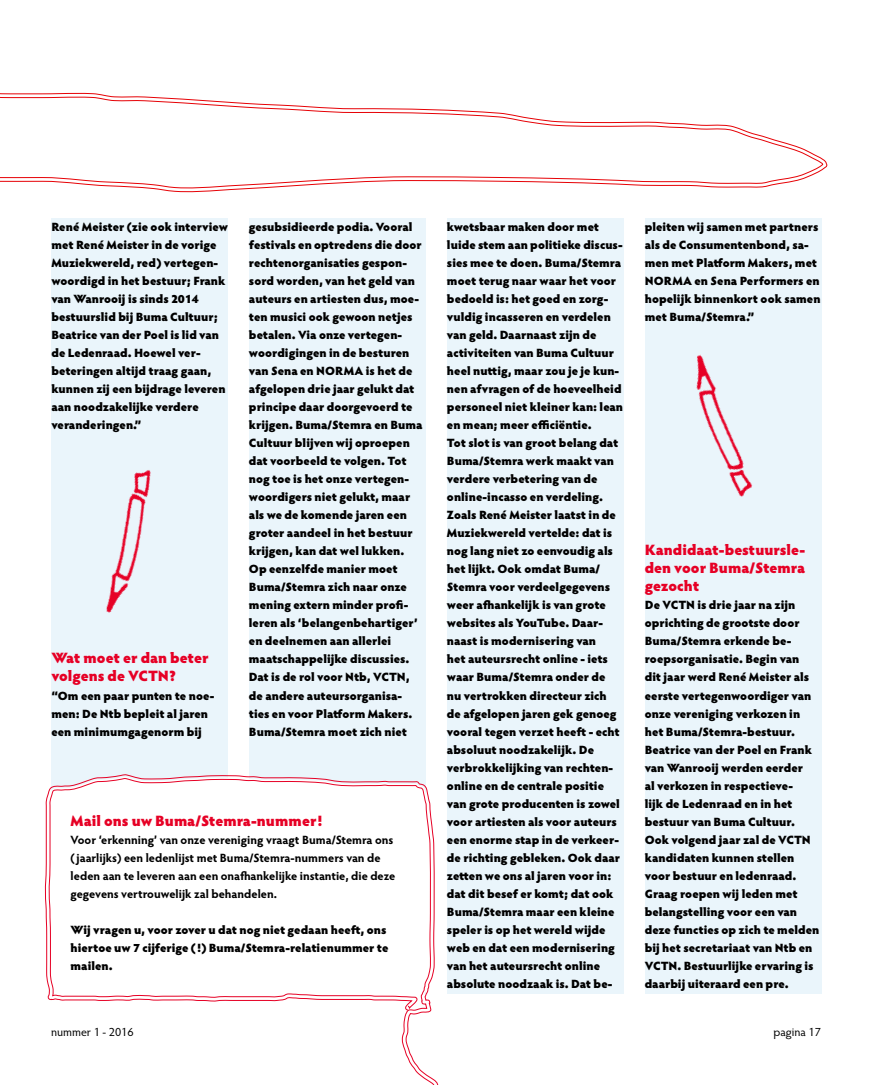
<style>
.page{position:relative;width:872px;height:1085px;background:#fff}
.page>*{position:absolute;margin:0;border:0;box-sizing:border-box;transform-origin:0 0}
.t1{font:900 15px/18px "Hypatia Sans Pro";color:#e60025}
.t2{font:900 12px/18px "Hypatia Sans Pro";color:#000}
.t3{font:700 12px/18px "Hypatia Sans Pro";color:#000}
.t4{font:12px "Hypatia Sans Pro";color:#000}
</style>
<div class="page">
<div style="left:51px;top:218px;width:177px;height:774px;background:#eaf5fb"></div>
<div style="left:447px;top:218px;width:176px;height:775px;background:#eaf5fb"></div>
<div style="left:249px;top:218px;width:177px;height:775px;background:#eaf5fb"></div>
<div style="left:645px;top:218px;width:176px;height:775px;background:#eaf5fb"></div>
<img style="left:106px;top:470px;width:45px;height:143px">
<img style="left:696px;top:354px;width:57px;height:143px">
<svg style="left:44px;top:774px;width:394px;height:310px"></svg>
<div style="left:48px;top:777px;width:388px;height:307px;background:#fff"></div>
<svg style="left:0;top:92px;width:823px;height:140px"></svg>
<p class="t2" style="left:51px;top:217px;width:178px">René Meister (zie ook interview met René Meister in de vorige<br>Muziekwereld, red) vertegen&shy;woordigd in het bestuur; Frank van Wanrooij is sinds 2014 bestuurslid bij Buma Cultuur;<br>Beatrice van der Poel is lid van de Ledenraad. Hoewel ver&shy;beteringen altijd traag gaan, kunnen zij een bijdrage leveren aan noodzakelijke verdere veranderingen.”</p>
<p class="t2" style="left:249px;top:217px;width:175px">gesubsidieerde podia. Vooral festivals en optredens die door rechtenorganisaties gespon&shy;sord worden, van het geld van auteurs en artiesten dus, moe&shy;ten musici ook gewoon netjes betalen. Via onze vertegen&shy;woordigingen in de besturen van Sena en NORMA is het de afgelopen drie jaar gelukt dat principe daar doorgevoerd te krijgen. Buma/Stemra en Buma<br>Cultuur blijven wij oproepen dat voorbeeld te volgen. Tot nog toe is het onze vertegen&shy;woordigers niet gelukt, maar als we de komende jaren een groter aandeel in het bestuur krijgen, kan dat wel lukken.<br>Op eenzelfde manier moet<br>Buma/Stemra zich naar onze mening extern minder profi&shy;leren als ‘belangenbehartiger’ en deelnemen aan allerlei maatschappelijke discussies.<br>Dat is de rol voor Ntb, VCTN, de andere auteursorganisa&shy;ties en voor Platform Makers.<br>Buma/Stemra moet zich niet</p>
<p class="t2" style="left:645px;top:217px;width:177px">pleiten wij samen met partners als de Consumentenbond, sa&shy;men met Platform Makers, met<br>NORMA en Sena Performers en hopelijk binnenkort ook samen met Buma/Stemra.”</p>
<p class="t2" style="left:447px;top:217px;width:178px">kwetsbaar maken door met luide stem aan politieke discus&shy;sies mee te doen. Buma/Stemra moet terug naar waar het voor bedoeld is: het goed en zorg&shy;vuldig incasseren en verdelen van geld. Daarnaast zijn de activiteiten van Buma Cultuur heel nuttig, maar zou je je kun&shy;nen afvragen of de hoeveelheid personeel niet kleiner kan: lean en mean; meer efficiëntie.<br>Tot slot is van groot belang dat<br>Buma/Stemra werk maakt van verdere verbetering van de online-incasso en verdeling.<br>Zoals René Meister laatst in de<br>Muziekwereld vertelde: dat is nog lang niet zo eenvoudig als het lijkt. Ook omdat Buma/<br>Stemra voor verdeelgegevens weer afhankelijk is van grote websites als YouTube. Daar&shy;naast is modernisering van<br>het auteursrecht online - iets waar Buma/Stemra onder de<br>nu vertrokken directeur zich de afgelopen jaren gek genoeg vooral tegen verzet heeft - echt absoluut noodzakelijk. De verbrokkelijking van rechten&shy;online en de centrale positie van grote producenten is zowel voor artiesten als voor auteurs een enorme stap in de verkeer&shy;de richting gebleken. Ook daar zetten we ons al jaren voor in: dat dit besef er komt; dat ook<br>Buma/Stemra maar een kleine speler is op het wereld wijde web en dat een modernisering van het auteursrecht online absolute noodzaak is. Dat be-</p>
<p class="t1" style="left:645px;top:540px;width:162px;text-align:justify">Kandidaat-bestuursle&shy;den voor Buma/Stemra gezocht</p>
<p class="t2" style="left:645px;top:595px;width:176px">De VCTN is drie jaar na zijn oprichting de grootste door<br>Buma/Stemra erkende be&shy;roepsorganisatie. Begin van<br>dit jaar werd René Meister als eerste vertegenwoordiger van onze vereniging verkozen in het Buma/Stemra-bestuur.<br>Beatrice van der Poel en Frank van Wanrooij werden eerder<br>al verkozen in respectieve-<br>lijk de Ledenraad en in het bestuur van Buma Cultuur.<br>Ook volgend jaar zal de VCTN kandidaten kunnen stellen voor bestuur en ledenraad.<br>Graag roepen wij leden met belangstelling voor een van deze functies op zich te melden bij het secretariaat van Ntb en<br>VCTN. Bestuurlijke ervaring is daarbij uiteraard een pre.</p>
<p class="t1" style="left:51px;top:648px;width:159px">Wat moet er dan beter volgens de VCTN?</p>
<p class="t2" style="left:51px;top:685px;width:164px">“Om een paar punten te noe&shy;men: De Ntb bepleit al jaren een minimumgagenorm bij</p>
<p class="t1" style="left:71px;top:810px;width:253px">Mail ons uw Buma/Stemra-nummer!</p>
<p class="t3" style="left:71px;top:829px;width:326px">Voor ‘erkenning’ van onze vereniging vraagt Buma/Stemra ons ( jaarlijks) een ledenlijst met Buma/Stemra-nummers van de leden aan te leveren aan een onafhankelijke instantie, die deze gegevens vertrouwelijk zal behandelen.</p>
<p class="t2" style="left:71px;top:919px;width:319px">Wij vragen u, voor zover u dat nog niet gedaan heeft, ons hiertoe uw 7 cijferige (!) Buma/Stemra-relatienummer te mailen.</p>
<p class="t4" style="left:51px;top:1024px;width:84px">nummer 1 - 2016</p>
<p class="t4" style="left:773px;top:1024px;width:49px">pagina 17</p>
</div>
